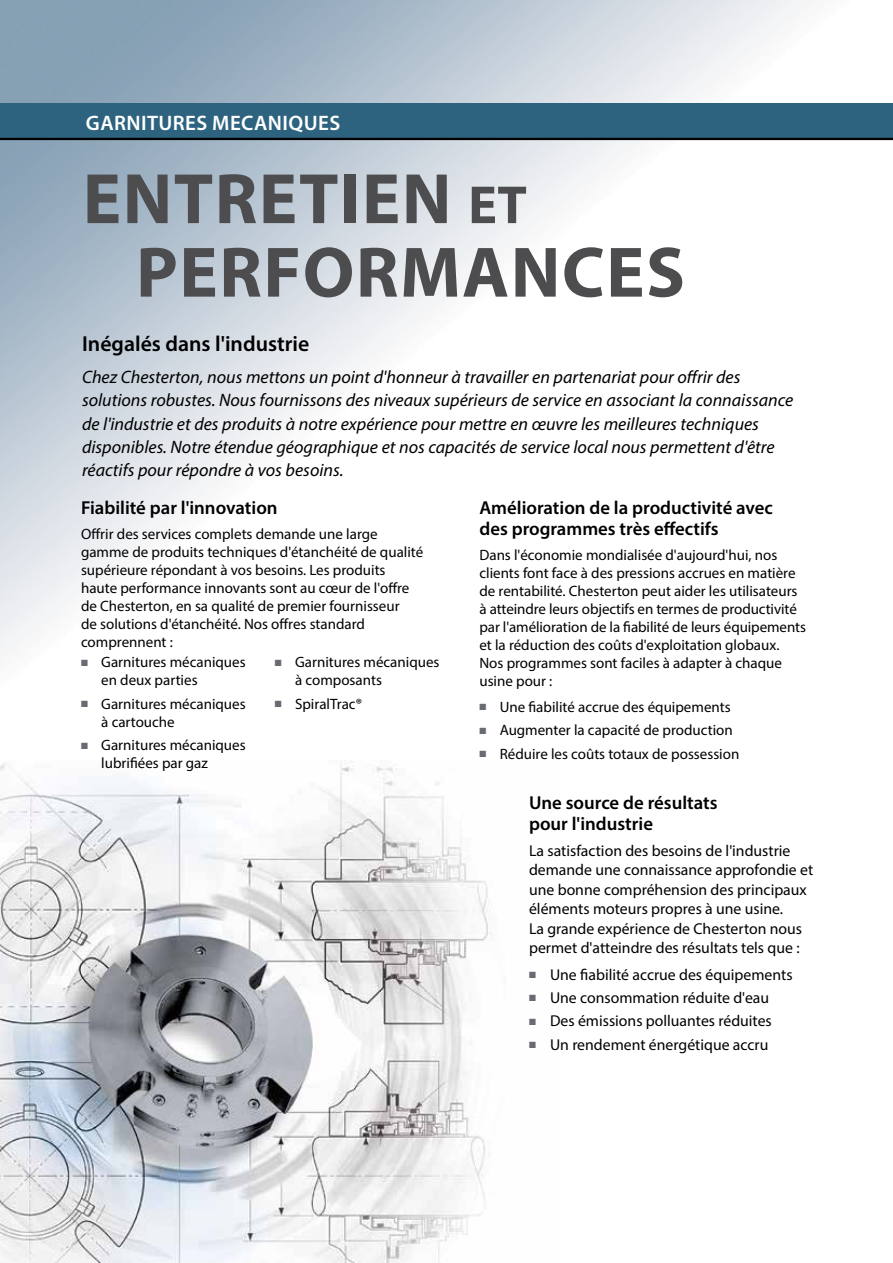
<style>
.page{position:relative;width:893px;height:1263px;background:#fff}
.page>*{position:absolute;margin:0;border:0;box-sizing:border-box;transform-origin:0 0}
.t1{font:700 72px/73.5px "Myriad Pro";letter-spacing:.02em;color:#4d4d4f}
.t2{font:600 21.75px "Myriad Pro";color:#000}
.t3{font:600 21px "Myriad Pro";letter-spacing:.02em;color:#fff}
.t4{font:600 18.75px/21px "Myriad Pro";color:#000}
.t5{font:italic 18px/23.2px "Myriad Pro";color:#000}
.t6{font:15.75px/19.5px "Myriad Pro";color:#000}
.t7{font:15px/18px "Myriad Pro";color:#000}
.s1{font-size:54px}
.s2{color:#696b73}
</style>
<div class="page">
<img style="left:0;top:761px;width:507px;height:502px">
<div style="left:0;top:103px;width:893px;height:35px;background:#2d637f"></div>
<hr style="left:0;top:138px;width:893px;height:2px;background:#000">
<h3 class="t3" style="left:82px;top:108px;width:256px">GARNITURES MÉCANIQUES</h3>
<h3 class="t3" style="left:86px;top:110px;width:256px">GARNITURES MECANIQUES</h3>
<h1 class="t1" style="left:136px;top:160px;width:550px;text-indent:-53px">ENTRETIEN <span class="s1">et<br></span>PERFORMANCES</h1>
<h2 class="t2" style="left:82px;top:330px;width:229px">Inégalés dans l'industrie</h2>
<p class="t5" style="left:82px;top:365px;width:713px">Chez Chesterton, nous mettons un point d'honneur à travailler en partenariat pour offrir des solutions robustes. Nous fournissons des niveaux supérieurs de service en associant la connaissance de l'industrie et des produits à notre expérience pour mettre en œuvre les meilleures techniques disponibles. Notre étendue géographique et nos capacités de service local nous permettent d'être réactifs pour répondre à vos besoins.</p>
<p class="t4" style="left:81px;top:497px;width:198px">Fiabilité par l'innovation</p>
<p class="t7" style="left:81px;top:524px;width:344px">Offrir des services complets demande une large gamme de produits techniques d'étanchéité de qualité supérieure répondant à vos besoins. Les produits haute performance innovants sont au cœur de l'offre de Chesterton, en sa qualité de premier fournisseur<br>de solutions d'étanchéité. Nos offres standard comprennent :</p>
<p class="t4" style="left:479px;top:497px;width:295px">Amélioration de la productivité avec des programmes très effectifs</p>
<p class="t7" style="left:479px;top:545px;width:328px">Dans l'économie mondialisée d'aujourd'hui, nos clients font face à des pressions accrues en matière de rentabilité. Chesterton peut aider les utilisateurs à atteindre leurs objectifs en termes de productivité par l'amélioration de la fiabilité de leurs équipements et la réduction des coûts d'exploitation globaux.<br>Nos programmes sont faciles à adapter à chaque usine pour :</p>
<p class="t7" style="left:479px;top:697px;width:253px"><span class="s2">■</span> Une fiabilité accrue des équipements</p>
<p class="t7" style="left:479px;top:721px;width:255px"><span class="s2">■</span> Augmenter la capacité de production</p>
<p class="t7" style="left:479px;top:744px;width:261px"><span class="s2">■</span> Réduire les coûts totaux de possession</p>
<p class="t7" style="left:101px;top:653px;width:146px;text-indent:-20px"><span class="s2">■</span> Garnitures mécaniques en deux parties</p>
<p class="t7" style="left:101px;top:694px;width:146px;text-indent:-20px"><span class="s2">■</span> Garnitures mécaniques à cartouche</p>
<p class="t7" style="left:101px;top:736px;width:146px;text-indent:-20px"><span class="s2">■</span> Garnitures mécaniques lubrifiées par gaz</p>
<p class="t7" style="left:295px;top:653px;width:146px;text-indent:-20px"><span class="s2">■</span> Garnitures mécaniques à composants</p>
<p class="t7" style="left:275px;top:694px;width:89px"><span class="s2">■</span> SpiralTrac®</p>
<p class="t4" style="left:529px;top:792px;width:190px">Une source de résultats pour l'industrie</p>
<p class="t6" style="left:529px;top:841px;width:286px">La satisfaction des besoins de l'industrie demande une connaissance approfondie et une bonne compréhension des principaux éléments moteurs propres à une usine.<br>La grande expérience de Chesterton nous permet d'atteindre des résultats tels que :</p>
<p class="t6" style="left:529px;top:964px;width:265px"><span class="s2">■</span> Une fiabilité accrue des équipements</p>
<p class="t6" style="left:529px;top:988px;width:242px"><span class="s2">■</span> Une consommation réduite d'eau</p>
<p class="t6" style="left:529px;top:1011px;width:244px"><span class="s2">■</span> Des émissions polluantes réduites</p>
<p class="t6" style="left:529px;top:1034px;width:241px"><span class="s2">■</span> Un rendement énergétique accru</p>
</div>
